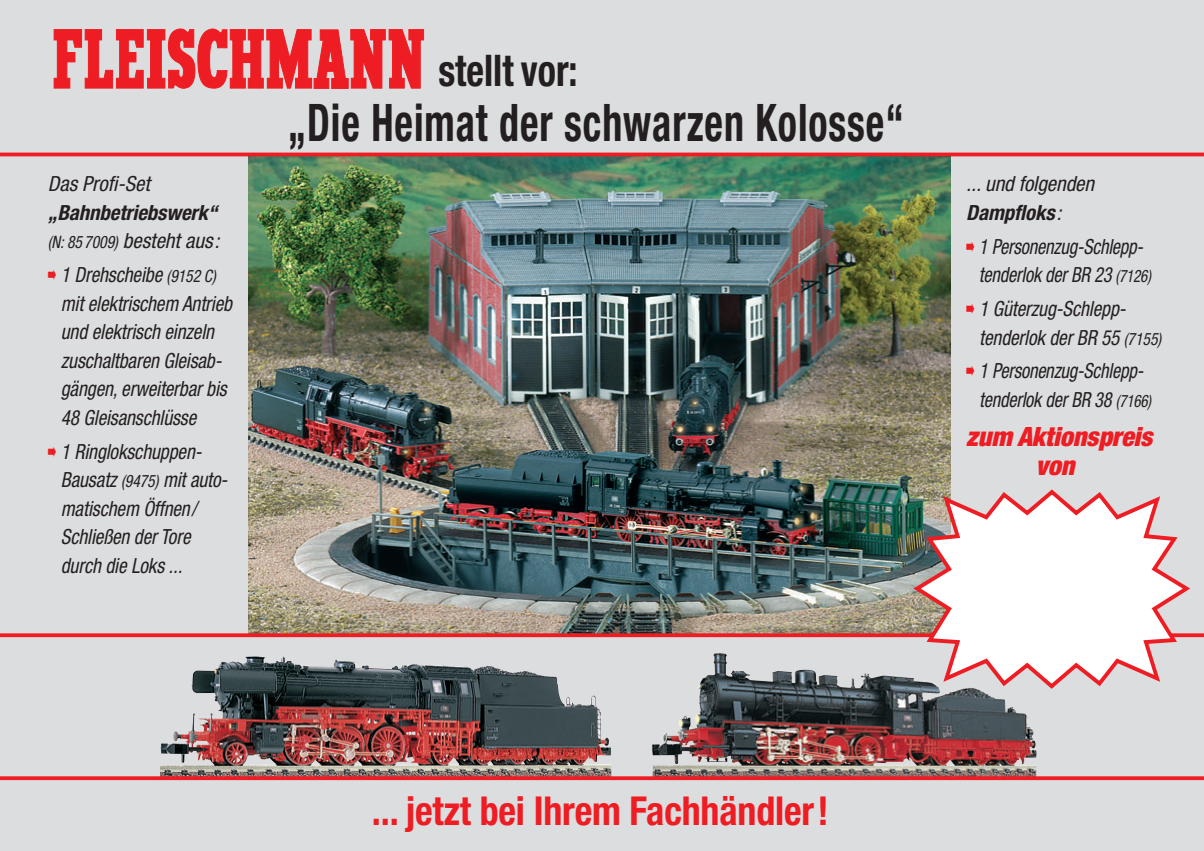
<style>
.page{position:relative;width:1204px;height:851px;background:#fff}
.page>*{position:absolute;margin:0;border:0;box-sizing:border-box;transform-origin:0 0}
.t1{font:700 condensed 51.9px "Helvetica Neue";letter-spacing:.025em;color:#231f20;scale:.77 1}
.t2{font:700 condensed 43.7px "Helvetica Neue";color:#231f20;scale:.87 1}
.t3{font:700 condensed 39.9px "Helvetica Neue";letter-spacing:-.005em;color:#ee1d23;scale:.95 1}
.t4{font:italic 900 condensed 26.6px/28.5px "Helvetica Neue";letter-spacing:-.005em;color:#ee1d23;text-align:center}
.t5{font:italic condensed 20.9px/28.5px "Helvetica Neue";letter-spacing:-.005em;color:#231f20;scale:.92 1}
.t6{font:italic condensed 20.9px/28.5px "Helvetica Neue";letter-spacing:-.005em;color:#231f20;scale:.88 1}
.t7{font:italic 700 condensed 20.9px/28.5px "Helvetica Neue";letter-spacing:-.005em;color:#231f20}
.t8{font:italic condensed 20.9px/28.5px "Helvetica Neue";letter-spacing:-.005em;color:#231f20}
.s1{font-weight:400;font-size:17.1px}
.s2{font-weight:400}
.s3{color:#ee1d23}
.s4{font-size:17.1px}
.s5{font-weight:700}
</style>
<div class="page">
<img style="left:0;top:0;width:1204px;height:851px">
<p class="t8" style="left:48px;top:171px;width:104px">Das Profi-Set</p>
<p class="t7" style="left:48px;top:200px;width:173px">„Bahnbetriebswerk“ <span class="s1">(N: 85 7009)</span> <span class="s2">besteht aus:</span></p>
<p class="t5" style="left:61px;top:262px;width:188px;text-indent:-13px"><span class="s3">➡</span> 1 Drehscheibe <span class="s4">(9152 C) </span>mit elektrischem Antrieb und elektrisch einzeln zuschaltbaren Gleisab&shy;gängen, erweiterbar bis<br>48 Gleisanschlüsse</p>
<p class="t5" style="left:61px;top:439px;width:183px;text-indent:-13px"><span class="s3">➡</span> 1 Ringlokschuppen-<br>Bausatz <span class="s4">(9475)</span> mit auto&shy;matischem Öffnen/<br>Schließen der Tore durch die Loks ...</p>
<h2 class="t2" style="left:438px;top:55px;width:162px">stellt vor:</h2>
<h1 class="t1" style="left:288px;top:104px;width:802px">„Die Heimat der schwarzen Kolosse“</h1>
<p class="t8" style="left:966px;top:171px;width:129px">... und folgenden<br><span class="s5">Dampfloks</span>:</p>
<p class="t6" style="left:979px;top:234px;width:197px;text-indent:-13px"><span class="s3">➡</span> 1 Personenzug-Schlepp&shy;tenderlok der BR 23 <span class="s4">(7126)</span></p>
<p class="t5" style="left:979px;top:296px;width:199px;text-indent:-13px"><span class="s3">➡</span> 1 Güterzug-Schlepp&shy;tenderlok der BR 55 <span class="s4">(7155)</span></p>
<p class="t6" style="left:979px;top:359px;width:197px;text-indent:-13px"><span class="s3">➡</span> 1 Personenzug-Schlepp&shy;tenderlok der BR 38 <span class="s4">(7166)</span></p>
<p class="t4" style="left:966px;top:425px;width:188px">zum Aktionspreis von</p>
<h3 class="t3" style="left:372px;top:796px;width:482px">... jetzt bei Ihrem Fachhändler!</h3>
</div>
